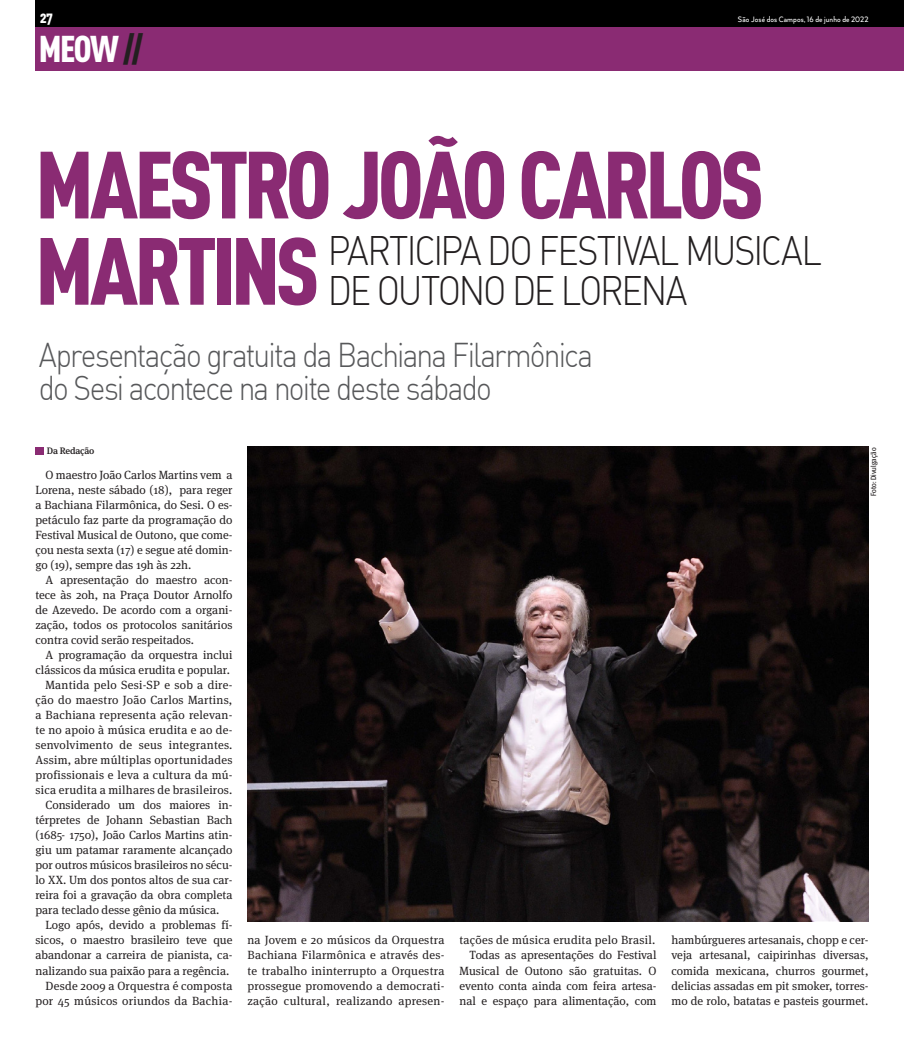
<style>
.page{position:relative;width:904px;height:1053px;background:#fff}
.page>*{position:absolute;margin:0;border:0;box-sizing:border-box;transform-origin:0 0}
.t1{font:93.62px/86.2px "DIN Cond Black Alternate";letter-spacing:-.05em;color:#8a2b73}
.t2{font:300 40.25px/39.4px "DIN Alternate";letter-spacing:-.065em;color:#231f20;scale:.89 1}
.t3{font:36.75px "DIN Cond Black Alternate";color:#fff}
.t4{font:300 33.62px/32.6px "DIN Alternate";letter-spacing:-.06em;color:#57585a;scale:.89 1}
.t5{font:15.75px "DIN Cond Black Alternate";color:#fff}
.t6{font:11.88px/15px "Meta Serif OT";color:#231f20;text-align:justify}
.t7{font:11.88px/15px "Meta Serif OT";letter-spacing:.02em;color:#231f20;text-align:right}
.t8{font:500 9.38px "Meta Serif OT";letter-spacing:-.02em;color:#231f20}
.t9{font:500 9px "Arquitecta";letter-spacing:.015em;color:#fff;scale:.89 1}
.t10{font:7.5px "Meta Headline OT";letter-spacing:.02em;color:#231f20}
.s1{color:#231f20}
</style>
<div class="page">
<div style="left:35px;top:3px;width:869px;height:68px;background:#8a2b73"></div>
<div style="left:35px;top:0;width:869px;height:27px;background:#000"></div>
<div style="left:35px;top:447px;width:9px;height:8px;background:#8a2b73"></div>
<img style="left:247px;top:447px;width:621px;height:474px">
<h3 class="t5" style="left:40px;top:8px;width:14px">27</h3>
<p class="t9" style="left:738px;top:14px;width:148px">São José dos Campos, 16 de junho de 2022</p>
<p class="t3" style="left:39px;top:25px;width:106px">MEOW <span class="s1">//</span></p>
<p class="t1" style="left:35px;top:139px;width:730px">MAESTRO JOÃO CARLOS<br>MARTINS</p>
<p class="t4" style="left:39px;top:338px;width:624px">Apresentação gratuita da Bachiana Filarmônica do Sesi acontece na noite deste sábado</p>
<p class="t2" style="left:328px;top:231px;width:556px">PARTICIPA DO FESTIVAL MUSICAL<br>DE OUTONO DE LORENA</p>
<p class="t8" style="left:47px;top:445px;width:49px">Da Redação</p>
<p class="t6" style="left:35px;top:467px;width:198px;text-indent:10px">O maestro João Carlos Martins vem a Lorena, neste sábado (18), para reger a Bachiana Filarmônica, do Sesi. O es&shy;petáculo faz parte da programação do Festival Musical de Outono, que come&shy;çou nesta sexta (17) e segue até domin&shy;go (19), sempre das 19h às 22h.</p>
<p class="t6" style="left:35px;top:572px;width:198px;text-indent:10px">A apresentação do maestro acon&shy;tece às 20h, na Praça Doutor Arnolfo de Azevedo. De acordo com a organi&shy;zação, todos os protocolos sanitários contra covid serão respeitados.</p>
<p class="t6" style="left:35px;top:647px;width:198px;text-align:right">A programação da orquestra inclui clássicos da música erudita e popular.</p>
<p class="t6" style="left:35px;top:677px;width:198px;text-indent:10px">Mantida pelo Sesi-SP e sob a dire&shy;ção do maestro João Carlos Martins, a Bachiana representa ação relevan&shy;te no apoio à música erudita e ao de&shy;senvolvimento de seus integrantes.<br>Assim, abre múltiplas oportunidades profissionais e leva a cultura da mú&shy;sica erudita a milhares de brasileiros.</p>
<p class="t6" style="left:35px;top:797px;width:198px;text-indent:10px">Considerado um dos maiores in&shy;térpretes de Johann Sebastian Bach (1685- 1750), João Carlos Martins atin&shy;giu um patamar raramente alcançado por outros músicos brasileiros no sécu&shy;lo XX. Um dos pontos altos de sua car&shy;reira foi a gravação da obra completa para teclado desse gênio da música.</p>
<p class="t6" style="left:35px;top:917px;width:198px;text-indent:10px">Logo após, devido a problemas fí&shy;sicos, o maestro brasileiro teve que abandonar a carreira de pianista, ca&shy;nalizando sua paixão para a regência.</p>
<p class="t7" style="left:35px;top:977px;width:198px">Desde 2009 a Orquestra é composta por 45 músicos oriundos da Bachia-</p>
<p class="t10" style="left:869px;top:496px;width:50px;rotate:-90deg">Foto: Divulgação</p>
<p class="t6" style="left:247px;top:932px;width:198px">na Jovem e 20 músicos da Orquestra Bachiana Filarmônica e através des&shy;te trabalho ininterrupto a Orquestra prossegue promovendo a democrati&shy;zação cultural, realizando apresen-</p>
<p class="t7" style="left:459px;top:932px;width:197px">tações de música erudita pelo Brasil.</p>
<p class="t6" style="left:459px;top:947px;width:198px;text-indent:10px">Todas as apresentações do Festival Musical de Outono são gratuitas. O evento conta ainda com feira artesa&shy;nal e espaço para alimentação, com</p>
<p class="t6" style="left:671px;top:932px;width:198px">hambúrgueres artesanais, chopp e cer&shy;veja artesanal, caipirinhas diversas, comida mexicana, churros gourmet, delicias assadas em pit smoker, torres&shy;mo de rolo, batatas e pasteis gourmet.</p>
</div>
